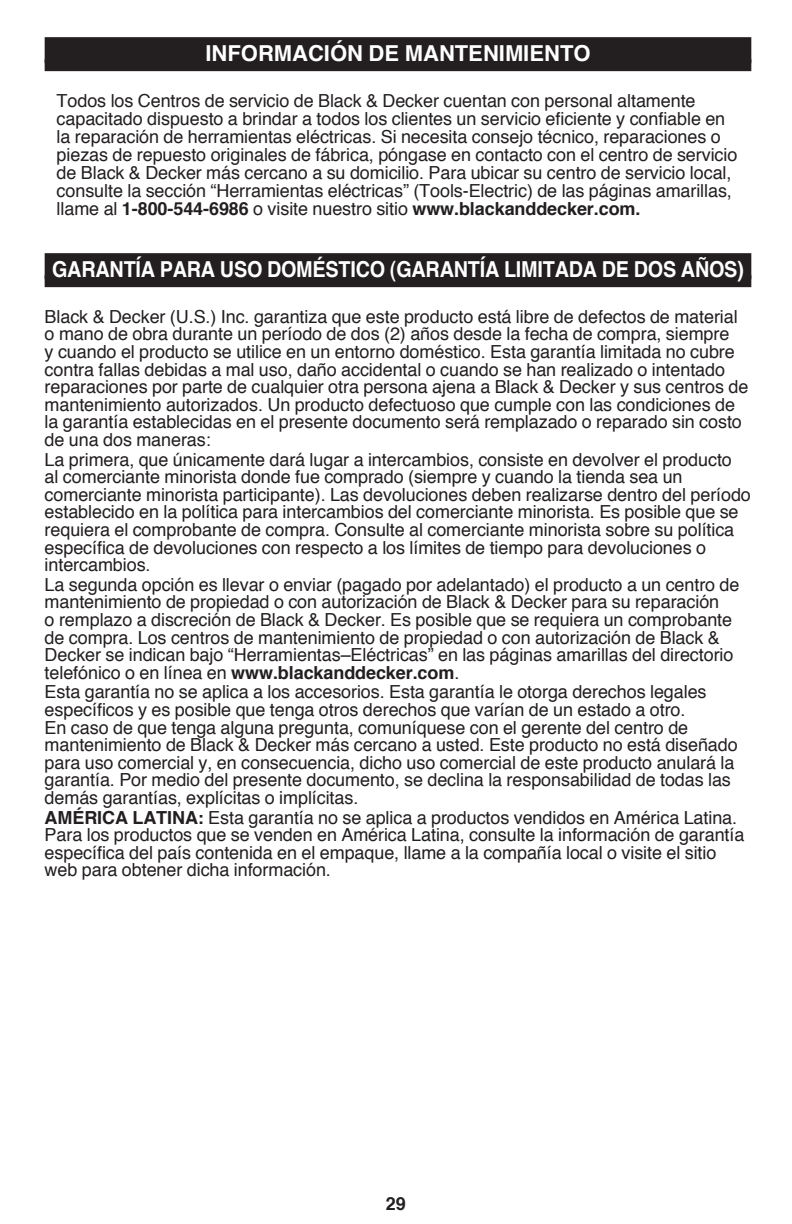
<style>
.page{position:relative;width:792px;height:1224px;background:#fff}
.page>*{position:absolute;margin:0;border:0;box-sizing:border-box;transform-origin:0 0}
.t1{font:700 22px "Helvetica";letter-spacing:-.01em;color:#fff;scale:.9 1}
.t2{font:700 22px "Helvetica";letter-spacing:-.01em;color:#fff}
.t3{font:18px/17.6px "Helvetica";letter-spacing:-.005em;color:#231f20}
.t4{font:700 18px "Helvetica";color:#231f20}
.s1{font-weight:700}
</style>
<div class="page">
<div style="left:45px;top:37px;width:706px;height:26px;background:#231f20"></div>
<div style="left:45px;top:59px;width:706px;height:12px;background:#231f20"></div>
<div style="left:45px;top:253px;width:706px;height:26px;background:#231f20"></div>
<div style="left:45px;top:275px;width:706px;height:12px;background:#231f20"></div>
<p class="t2" style="left:205px;top:36px;width:51px">Informaci</p>
<p class="t2" style="left:330px;top:36px;width:92px">ón de mant</p>
<p class="t2" style="left:468px;top:36px;width:27px">enimi</p>
<p class="t2" style="left:529px;top:36px;width:31px">ento</p>
<p class="t3" style="left:57px;top:92px;width:682px">Todos los Centros de servicio de Black &amp; Decker cuentan con personal altamente capacitado dispuesto a brindar a todos los clientes un servicio eficiente y confiable en la reparación de herramientas eléctricas. Si necesita consejo técnico, reparaciones o piezas de repuesto originales de fábrica, póngase en contacto con el centro de servicio de Black &amp; Decker más cercano a su domicilio. Para ubicar su centro de servicio local, consulte la sección “Herramientas eléctricas” (Tools-Electric) de las páginas amarillas, llame al <span class="s1">1-800-544-6986</span> o visite nuestro sitio <span class="s1">www.blackanddecker.com.</span></p>
<p class="t1" style="left:52px;top:252px;width:770px">GARANTÍA PARA USO DOMÉSTICO (GARANTÍA LIMITADA DE DOS AÑOS)</p>
<p class="t3" style="left:45px;top:308px;width:705px">Black &amp; Decker (U.S.) Inc. garantiza que este producto está libre de defectos de material o mano de obra durante un período de dos (2) años desde la fecha de compra, siempre<br>y cuando el producto se utilice en un entorno doméstico. Esta garantía limitada no cubre contra fallas debidas a mal uso, daño accidental o cuando se han realizado o intentado reparaciones por parte de cualquier otra persona ajena a Black &amp; Decker y sus centros de mantenimiento autorizados. Un producto defectuoso que cumple con las condiciones de la garantía establecidas en el presente documento será remplazado o reparado sin costo de una dos maneras:</p>
<p class="t3" style="left:45px;top:451px;width:708px">La primera, que únicamente dará lugar a intercambios, consiste en devolver el producto<br>al comerciante minorista donde fue comprado (siempre y cuando la tienda sea un comerciante minorista participante). Las devoluciones deben realizarse dentro del período establecido en la política para intercambios del comerciante minorista. Es posible que se requiera el comprobante de compra. Consulte al comerciante minorista sobre su política específica de devoluciones con respecto a los límites de tiempo para devoluciones o intercambios.</p>
<p class="t3" style="left:45px;top:576px;width:696px">La segunda opción es llevar o enviar (pagado por adelantado) el producto a un centro de mantenimiento de propiedad o con autorización de Black &amp; Decker para su reparación<br>o remplazo a discreción de Black &amp; Decker. Es posible que se requiera un comprobante de compra. Los centros de mantenimiento de propiedad o con autorización de Black &amp; Decker se indican bajo “Herramientas–Eléctricas” en las páginas amarillas del directorio telefónico o en línea en <span class="s1">www.blackanddecker.com</span>.</p>
<p class="t3" style="left:45px;top:684px;width:695px">Esta garantía no se aplica a los accesorios. Esta garantía le otorga derechos legales específicos y es posible que tenga otros derechos que varían de un estado a otro.<br>En caso de que tenga alguna pregunta, comuníquese con el gerente del centro de mantenimiento de Black &amp; Decker más cercano a usted. Este producto no está diseñado para uso comercial y, en consecuencia, dicho uso comercial de este producto anulará la garantía. Por medio del presente documento, se declina la responsabilidad de todas las demás garantías, explícitas o implícitas.</p>
<p class="t3" style="left:45px;top:809px;width:701px"><span class="s1">AMÉRICA LATINA:</span> Esta garantía no se aplica a productos vendidos en América Latina.<br>Para los productos que se venden en América Latina, consulte la información de garantía específica del país contenida en el empaque, llame a la compañía local o visite el sitio web para obtener dicha información.</p>
<p class="t4" style="left:386px;top:1189px;width:22px">29</p>
</div>
